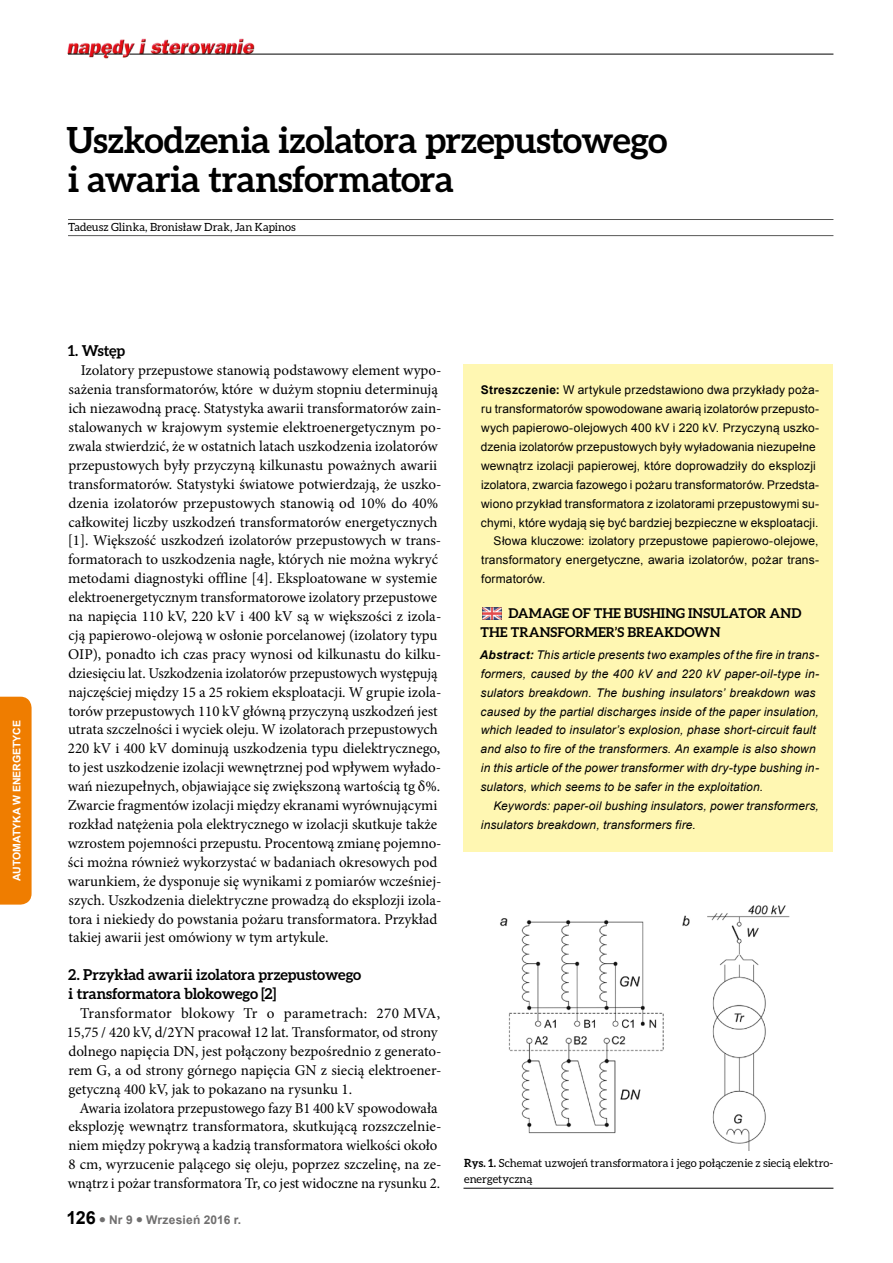
<style>
.page{position:relative;width:893px;height:1263px;background:#fff}
.page>*{position:absolute;margin:0;border:0;box-sizing:border-box;transform-origin:0 0}
.t1{font:700 36px/39px "Aleo";letter-spacing:-.01em;color:#000}
.t2{font:15px/18.9px "Minion Pro";color:#000}
.t3{font:700 15px/18.9px "Aleo";letter-spacing:-.01em;color:#000}
.t4{font:700 13.5px/18.9px "Aleo";letter-spacing:.005em;color:#000}
.t5{font:12px "Arial";letter-spacing:.01em;color:#000}
.t6{font:italic 12px/18.9px "Arial";letter-spacing:.01em;color:#000}
.t7{font:700 12px "Arial";letter-spacing:.015em;color:#706f6f}
.t8{font:11.25px/15.9px "Aleo";letter-spacing:.005em;color:#000}
.t9{font:700 10.5px "Arial";color:#fff}
.s1{font-size:18px;color:#000}
.s2{font-weight:700}
</style>
<div class="page">
<img style="left:67px;top:38px;width:190px;height:21px">
<hr style="left:129px;top:54px;width:704px;height:1px;background:#000">
<svg style="left:68px;top:54px;width:55px;height:1px"></svg>
<div style="left:0;top:697px;width:32px;height:208px;background:#ef7d00"></div>
<hr style="left:68px;top:219px;width:765px;height:1px;background:#575756">
<hr style="left:68px;top:235px;width:765px;height:1px;background:#575756">
<div style="left:463px;top:365px;width:370px;height:487px;background:#fff7b2"></div>
<hr style="left:463px;top:1188px;width:370px;height:1px;background:#000">
<img style="left:482px;top:608px;width:19px;height:12px">
<img style="left:500px;top:905px;width:290px;height:245px">
<p class="t9" style="left:10px;top:881px;width:163px;rotate:-90deg">AUTOMATYKA W ENERGETYCE</p>
<h1 class="t1" style="left:67px;top:120px;width:602px">Uszkodzenia izolatora przepustowego i awaria transformatora</h1>
<p class="t8" style="left:68px;top:219px;width:229px">Tadeusz Glinka, Bronisław Drak, Jan Kapinos</p>
<p class="t3" style="left:68px;top:341px;width:59px">1. Wstęp</p>
<p class="t2" style="left:68px;top:361px;width:375px;text-indent:13px">Izolatory przepustowe stanowią podstawowy element wypo&shy;sażenia transformatorów, które w dużym stopniu determinują ich niezawodną pracę. Statystyka awarii transformatorów zain&shy;stalowanych w krajowym systemie elektroenergetycznym po&shy;zwala stwierdzić, że w ostatnich latach uszkodzenia izolatorów przepustowych były przyczyną kilkunastu poważnych awarii transformatorów. Statystyki światowe potwierdzają, że uszko&shy;dzenia izolatorów przepustowych stanowią od 10% do 40% całkowitej liczby uszkodzeń transformatorów energetycznych [1]. Większość uszkodzeń izolatorów przepustowych w trans&shy;formatorach to uszkodzenia nagłe, których nie można wykryć metodami diagnostyki offline [4]. Eksploatowane w systemie elektroenergetycznym transformatorowe izolatory przepustowe na napięcia 110 kV, 220 kV i 400 kV są w większości z izola&shy;cją papierowo-olejową w osłonie porcelanowej (izolatory typu OIP), ponadto ich czas pracy wynosi od kilkunastu do kilku&shy;dziesięciu lat. Uszkodzenia izolatorów przepustowych występują najczęściej między 15 a 25 rokiem eksploatacji. W grupie izola&shy;torów przepustowych 110 kV główną przyczyną uszkodzeń jest utrata szczelności i wyciek oleju. W izolatorach przepustowych 220 kV i 400 kV dominują uszkodzenia typu dielektrycznego, to jest uszkodzenie izolacji wewnętrznej pod wpływem wyłado&shy;wań niezupełnych, objawiające się zwiększoną wartością tg δ%.<br>Zwarcie fragmentów izolacji między ekranami wyrównującymi rozkład natężenia pola elektrycznego w izolacji skutkuje także wzrostem pojemności przepustu. Procentową zmianę pojemno&shy;ści można również wykorzystać w badaniach okresowych pod warunkiem, że dysponuje się wynikami z pomiarów wcześniej&shy;szych. Uszkodzenia dielektryczne prowadzą do eksplozji izola&shy;tora i niekiedy do powstania pożaru transformatora. Przykład takiej awarii jest omówiony w tym artykule.</p>
<p class="t3" style="left:68px;top:965px;width:295px">2. Przykład awarii izolatora przepustowego i transformatora blokowego [2]</p>
<p class="t2" style="left:67px;top:1004px;width:376px;text-indent:13px">Transformator blokowy Tr o parametrach: 270 MVA, 15,75 / 420 kV, d/2YN pracował 12 lat. Transformator, od strony dolnego napięcia DN, jest połączony bezpośrednio z generato&shy;rem G, a od strony górnego napięcia GN z siecią elektroener&shy;getyczną 400 kV, jak to pokazano na rysunku 1.</p>
<p class="t2" style="left:68px;top:1098px;width:375px;text-align:center">Awaria izolatora przepustowego fazy B1 400 kV spowodowała eksplozję wewnątrz transformatora, skutkującą rozszczelnie&shy;niem między pokrywą a kadzią transformatora wielkości około 8 cm, wyrzucenie palącego się oleju, poprzez szczelinę, na ze&shy;wnątrz i pożar transformatora Tr, co jest widoczne na rysunku 2.</p>
<p class="t7" style="left:67px;top:1212px;width:176px"><span class="s1">126</span> ● Nr 9 ● Wrzesień 2016 r.</p>
<p class="t5" style="left:481px;top:382px;width:340px"><span class="s2">Streszczenie:</span> W artykule przedstawiono dwa przykłady poża-</p>
<p class="t5" style="left:481px;top:401px;width:339px">ru transformatorów spowodowane awarią izolatorów przepusto-</p>
<p class="t5" style="left:481px;top:420px;width:340px">wych papierowo-olejowych 400 kV i 220 kV. Przyczyną uszko-</p>
<p class="t5" style="left:481px;top:439px;width:336px">dzenia izolatorów przepustowych były wyładowania niezupełne</p>
<p class="t5" style="left:481px;top:458px;width:336px">wewnątrz izolacji papierowej, które doprowadziły do eksplozji</p>
<p class="t5" style="left:481px;top:477px;width:339px">izolatora, zwarcia fazowego i pożaru transformatorów. Przedsta-</p>
<p class="t5" style="left:481px;top:496px;width:340px">wiono przykład transformatora z izolatorami przepustowymi su-</p>
<p class="t5" style="left:481px;top:514px;width:339px">chymi, które wydają się być bardziej bezpieczne w eksploatacji.</p>
<p class="t5" style="left:494px;top:533px;width:326px">Słowa kluczowe: izolatory przepustowe papierowo-olejowe,</p>
<p class="t5" style="left:481px;top:552px;width:340px">transformatory energetyczne, awaria izolatorów, pożar trans-</p>
<p class="t5" style="left:481px;top:571px;width:66px">formatorów.</p>
<p class="t4" style="left:480px;top:603px;width:323px;text-indent:28px">DAMAGE OF THE BUSHING INSULATOR AND<br>THE TRANSFORMER’S BREAKDOWN</p>
<p class="t6" style="left:480px;top:645px;width:341px"><span class="s2">Abstract:</span> This article presents two examples of the fire in trans&shy;formers, caused by the 400 kV and 220 kV paper-oil-type in&shy;sulators breakdown. The bushing insulators’ breakdown was caused by the partial discharges inside of the paper insulation, which leaded to insulator’s explosion, phase short-circuit fault and also to fire of the transformers. An example is also shown in this article of the power transformer with dry-type bushing in&shy;sulators, which seems to be safer in the exploitation.</p>
<p class="t6" style="left:481px;top:797px;width:339px;text-indent:12px">Keywords: paper-oil bushing insulators, power transformers, insulators breakdown, transformers fire.</p>
<p class="t8" style="left:464px;top:1155px;width:371px"><span class="s2">Rys. 1.</span> Schemat uzwojeń transformatora i jego połączenie z siecią elektro&shy;energetyczną</p>
</div>
